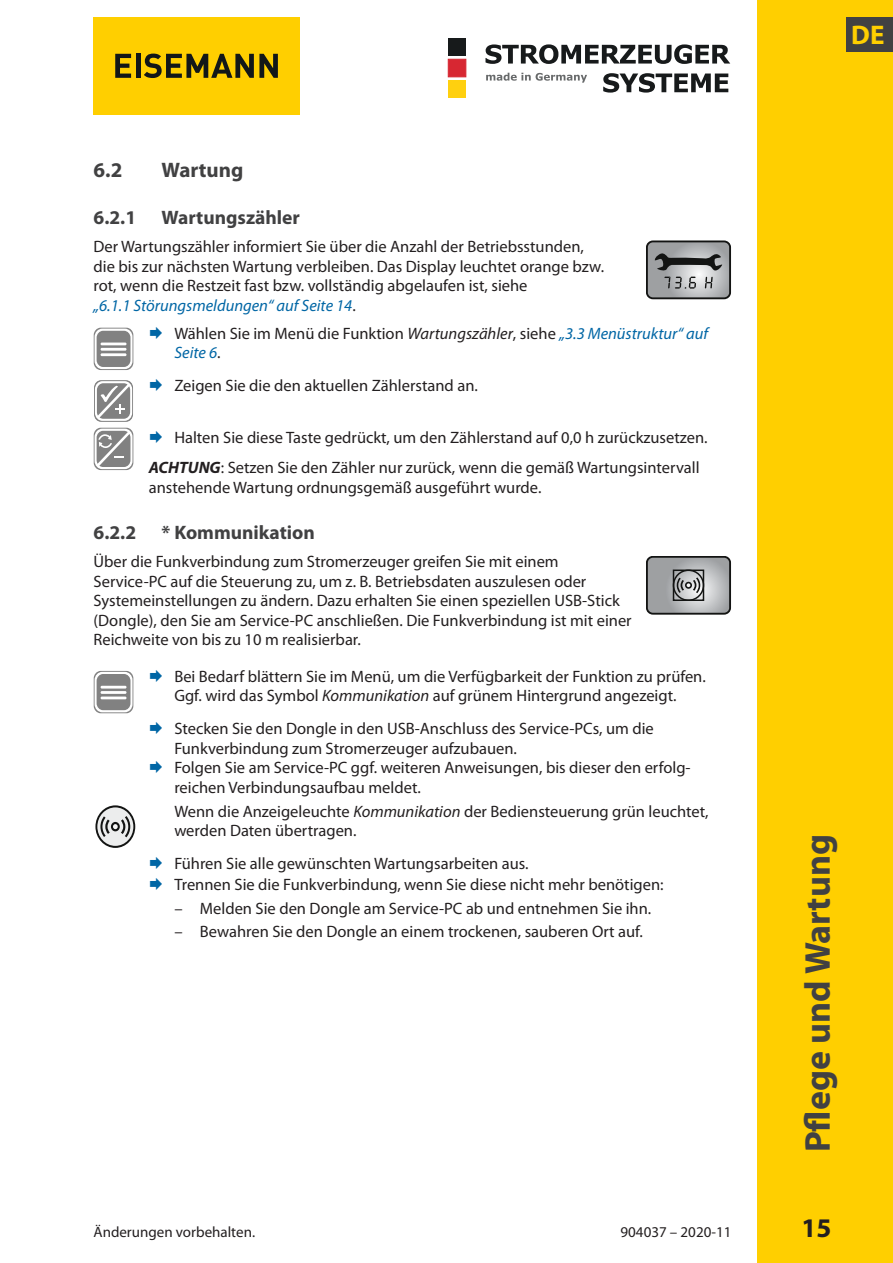
<style>
.page{position:relative;width:893px;height:1263px;background:#fff}
.page>*{position:absolute;margin:0;border:0;box-sizing:border-box;transform-origin:0 0}
.t1{font:700 36px "Myriad Pro";color:#414142}
.t2{font:700 27px "Myriad Pro";color:#231f20}
.t3{font:700 27px "Myriad Pro";color:#ffcf00}
.t4{font:700 21px "Myriad Pro";color:#414142}
.t5{font:700 19.5px "Myriad Pro";color:#414142}
.tx11__Fließtext{font:16.5px/19.5px "Myriad Pro";color:#231f20}
.uL1__Listentext_E1{font:16.5px/19.5px "Myriad Pro";color:#231f20}
.t6{font:15px "Myriad Pro";color:#231f20}
.s1{font-style:italic;color:#0066a5}
.s2{color:#0066a5}
.s3{font-style:italic}
.s4{font-weight:700;font-style:italic}
</style>
<div class="page">
<svg style="left:603px;top:73px;width:125px;height:20px"></svg>
<svg style="left:485px;top:44px;width:245px;height:20px"></svg>
<svg style="left:486px;top:73px;width:101px;height:10px"></svg>
<div style="left:448px;top:38px;width:18px;height:18px;background:#171a1b"></div>
<div style="left:448px;top:80px;width:18px;height:18px;background:#ffd00f"></div>
<div style="left:448px;top:59px;width:18px;height:18px;background:#d72732;border:1px solid #d72732"></div>
<div style="left:757px;top:0;width:136px;height:1263px;background:#ffcf00"></div>
<div style="left:94px;top:17px;width:206px;height:98px;background:#ffcf00"></div>
<hr style="left:136px;top:54px;width:4px;height:24px;background:#121718">
<svg style="left:115px;top:54px;width:16px;height:24px"></svg>
<svg style="left:144px;top:54px;width:134px;height:24px"></svg>
<div style="left:646px;top:241px;width:85px;height:58px;border:2px solid #131413;border-radius:6px"></div>
<svg style="left:647px;top:241px;width:83px;height:57px;background:#949697"></svg>
<div style="left:94px;top:328px;width:39px;height:42px;border:1px solid #818181;border-radius:7px"></div>
<svg style="left:95px;top:329px;width:37px;height:40px"></svg>
<div style="left:94px;top:380px;width:39px;height:42px;border:1px solid #818181;border-radius:7px"></div>
<svg style="left:95px;top:381px;width:37px;height:40px"></svg>
<div style="left:94px;top:428px;width:39px;height:42px;border:1px solid #818181;border-radius:7px"></div>
<svg style="left:95px;top:429px;width:37px;height:40px"></svg>
<div style="left:646px;top:556px;width:85px;height:58px;border:2px solid #131413;border-radius:6px"></div>
<svg style="left:647px;top:557px;width:83px;height:57px;background:#9d9ea0"></svg>
<div style="left:94px;top:671px;width:39px;height:42px;border:1px solid #818181;border-radius:7px"></div>
<svg style="left:95px;top:672px;width:37px;height:40px"></svg>
<svg style="left:96px;top:806px;width:38px;height:41px"></svg>
<div style="left:95px;top:805px;width:40px;height:43px;border:2px solid #131413;border-radius:50%"></div>
<svg style="left:100px;top:816px;width:30px;height:21px"></svg>
<div style="left:846px;top:17px;width:47px;height:34px;background:#414142"></div>
<h2 class="t3" style="left:851px;top:17px;width:35px">DE</h2>
<p class="t4" style="left:94px;top:157px;width:30px">6.2</p>
<p class="t4" style="left:162px;top:157px;width:83px">Wartung</p>
<p class="t5" style="left:94px;top:205px;width:44px">6.2.1</p>
<p class="t5" style="left:162px;top:205px;width:140px">Wartungszähler</p>
<p class="tx11__Fließtext" style="left:94px;top:236px;width:512px">Der Wartungszähler informiert Sie über die Anzahl der Betriebsstunden, die bis zur nächsten Wartung verbleiben. Das Display leuchtet orange bzw. rot, wenn die Restzeit fast bzw. vollständig abgelaufen ist, siehe<br><span class="s1">„6.1.1 Störungsmeldungen“ auf Seite 14</span>.</p>
<p class="tx11__Fließtext" style="left:174px;top:323px;width:535px;text-indent:-26px"><span class="s2">◻</span> Wählen Sie im Menü die Funktion <span class="s3">Wartungszähler</span>, siehe <span class="s1">„3.3 Menüstruktur“ auf<br>Seite 6</span>.</p>
<p class="tx11__Fließtext" style="left:149px;top:375px;width:331px"><span class="s2">◻</span> Zeigen Sie die den aktuellen Zählerstand an.</p>
<p class="tx11__Fließtext" style="left:149px;top:427px;width:560px"><span class="s2">◻</span> Halten Sie diese Taste gedrückt, um den Zählerstand auf 0,0 h zurückzusetzen.</p>
<p class="tx11__Fließtext" style="left:149px;top:457px;width:552px"><span class="s4">ACHTUNG</span>: Setzen Sie den Zähler nur zurück, wenn die gemäß Wartungsintervall anstehende Wartung ordnungsgemäß ausgeführt wurde.</p>
<p class="t5" style="left:94px;top:520px;width:44px">6.2.2</p>
<p class="t5" style="left:162px;top:520px;width:155px">* Kommunikation</p>
<p class="tx11__Fließtext" style="left:94px;top:552px;width:540px">Über die Funkverbindung zum Stromerzeuger greifen Sie mit einem Service-PC auf die Steuerung zu, um z. B. Betriebsdaten auszulesen oder Systemeinstellungen zu ändern. Dazu erhalten Sie einen speziellen USB-Stick (Dongle), den Sie am Service-PC anschließen. Die Funkverbindung ist mit einer Reichweite von bis zu 10 m realisierbar.</p>
<p class="tx11__Fließtext" style="left:149px;top:666px;width:558px;text-align:center"><span class="s2">◻</span> Bei Bedarf blättern Sie im Menü, um die Verfügbarkeit der Funktion zu prüfen.<br>Ggf. wird das Symbol <span class="s3">Kommunikation</span> auf grünem Hintergrund angezeigt.</p>
<p class="tx11__Fließtext" style="left:174px;top:718px;width:481px;text-indent:-26px"><span class="s2">◻</span> Stecken Sie den Dongle in den USB-Anschluss des Service-PCs, um die<br>Funkverbindung zum Stromerzeuger aufzubauen.</p>
<p class="tx11__Fließtext" style="left:174px;top:757px;width:517px;text-indent:-26px"><span class="s2">◻</span> Folgen Sie am Service-PC ggf. weiteren Anweisungen, bis dieser den erfolg&shy;reichen Verbindungsaufbau meldet.</p>
<p class="uL1__Listentext_E1" style="left:174px;top:801px;width:536px">Wenn die Anzeigeleuchte <span class="s3">Kommunikation</span> der Bediensteuerung grün leuchtet, werden Daten übertragen.</p>
<p class="tx11__Fließtext" style="left:149px;top:854px;width:381px"><span class="s2">◻</span> Führen Sie alle gewünschten Wartungsarbeiten aus.</p>
<p class="tx11__Fließtext" style="left:149px;top:874px;width:516px"><span class="s2">◻</span> Trennen Sie die Funkverbindung, wenn Sie diese nicht mehr benötigen:</p>
<p class="tx11__Fließtext" style="left:174px;top:898px;width:478px">– Melden Sie den Dongle am Service-PC ab und entnehmen Sie ihn.</p>
<p class="tx11__Fließtext" style="left:174px;top:922px;width:470px">– Bewahren Sie den Dongle an einem trockenen, sauberen Ort auf.</p>
<h1 class="t1" style="left:794px;top:1152px;width:320px;rotate:-90deg">Pflege und Wartung</h1>
<p class="t6" style="left:94px;top:1223px;width:163px">Änderungen vorbehalten.</p>
<p class="t6" style="left:621px;top:1223px;width:112px">904037 – 2020-11</p>
<h2 class="t2" style="left:801px;top:1211px;width:31px">15</h2>
</div>
